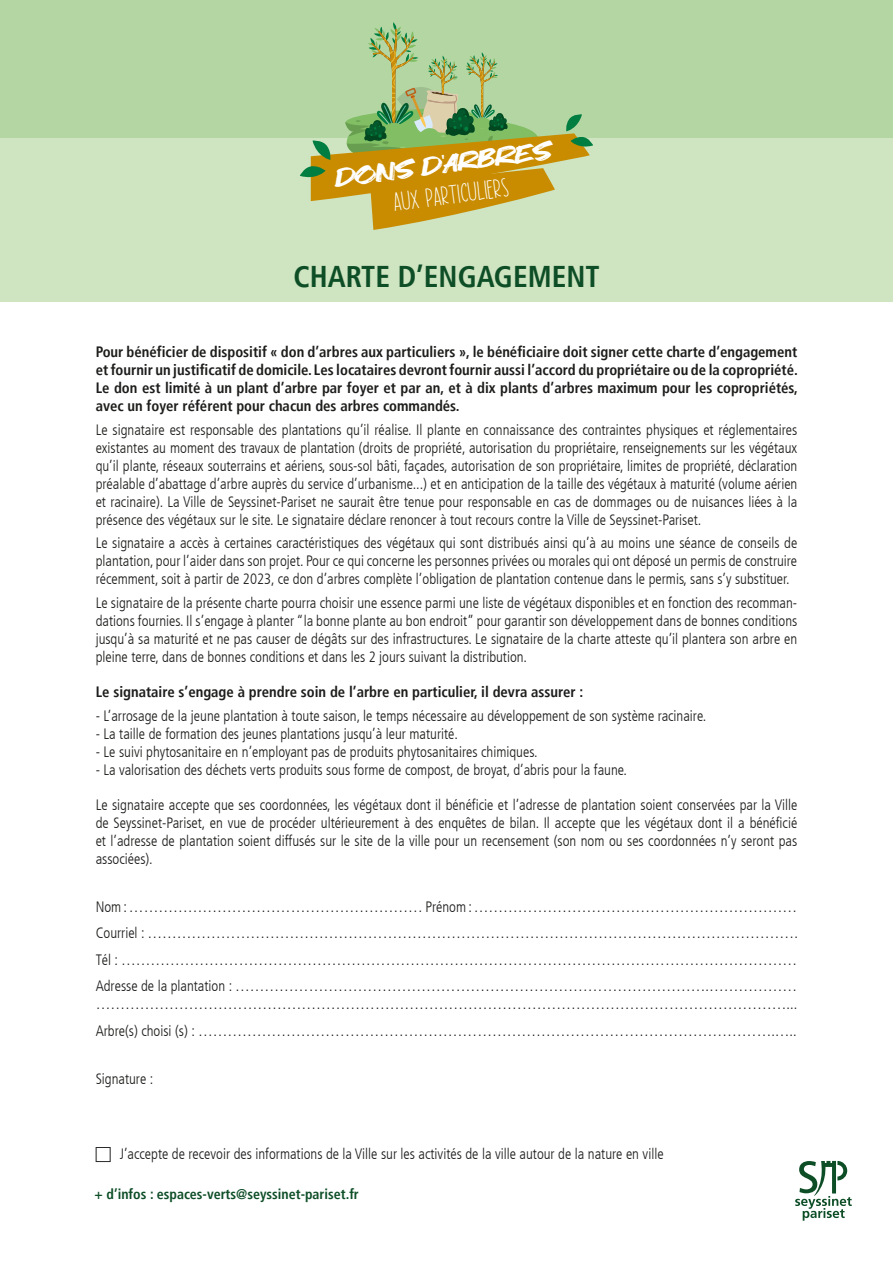
<style>
.page{position:relative;width:893px;height:1263px;background:#fff}
.page>*{position:absolute;margin:0;border:0;box-sizing:border-box;transform-origin:0 0}
.t1{font:700 condensed 30px "Frutiger LT";color:#0e4e27}
.t2{font:700 27.6px "Flower Dream";color:#fff}
.t3{font:24.75px "North Zone";color:#fff}
.t4{font:300 condensed 15px/18px "Frutiger LT";color:#1d1d1b;text-align:justify}
.t5{font:700 condensed 15px/18px "Frutiger LT";color:#1d1d1b;text-align:justify}
.t6{font:700 condensed 14.25px "Frutiger LT";color:#0e4e27}
</style>
<div class="page">
<div style="left:0;top:0;width:893px;height:302px;background:#cfe4c0"></div>
<div style="left:0;top:0;width:893px;height:137px;background:#b3d6a3"></div>
<svg style="left:300px;top:22px;width:293px;height:208px"></svg>
<svg style="left:795px;top:1161px;width:57px;height:60px"></svg>
<h3 class="t3" style="left:333px;top:162px;width:219px;rotate:-8deg">DONS D’ARBRES</h3>
<h2 class="t2" style="left:392px;top:188px;width:118px;rotate:-7deg">aux particuliers</h2>
<h1 class="t1" style="left:293px;top:259px;width:308px">CHARTE D’ENGAGEMENT</h1>
<p class="t5" style="left:96px;top:343px;width:704px">Pour bénéficier de dispositif « don d’arbres aux particuliers », le bénéficiaire doit signer cette charte d’engagement et fournir un justificatif de domicile. Les locataires devront fournir aussi l’accord du propriétaire ou de la copropriété.<br>Le don est limité à un plant d’arbre par foyer et par an, et à dix plants d’arbres maximum pour les copropriétés, avec un foyer référent pour chacun des arbres commandés.</p>
<p class="t4" style="left:96px;top:421px;width:703px">Le signataire est responsable des plantations qu’il réalise. Il plante en connaissance des contraintes physiques et réglementaires existantes au moment des travaux de plantation (droits de propriété, autorisation du propriétaire, renseignements sur les végétaux qu’il plante, réseaux souterrains et aériens, sous-sol bâti, façades, autorisation de son propriétaire, limites de propriété, déclaration préalable d’abattage d’arbre auprès du service d’urbanisme...) et en anticipation de la taille des végétaux à maturité (volume aérien et racinaire). La Ville de Seyssinet-Pariset ne saurait être tenue pour responsable en cas de dommages ou de nuisances liées à la présence des végétaux sur le site. Le signataire déclare renoncer à tout recours contre la Ville de Seyssinet-Pariset.</p>
<p class="t4" style="left:96px;top:534px;width:703px">Le signataire a accès à certaines caractéristiques des végétaux qui sont distribués ainsi qu’à au moins une séance de conseils de plantation, pour l’aider dans son projet. Pour ce qui concerne les personnes privées ou morales qui ont déposé un permis de construire récemment, soit à partir de 2023, ce don d’arbres complète l’obligation de plantation contenue dans le permis, sans s’y substituer.</p>
<p class="t4" style="left:96px;top:594px;width:703px">Le signataire de la présente charte pourra choisir une essence parmi une liste de végétaux disponibles et en fonction des recomman&shy;dations fournies. Il s’engage à planter “la bonne plante au bon endroit” pour garantir son développement dans de bonnes conditions jusqu’à sa maturité et ne pas causer de dégâts sur des infrastructures. Le signataire de la charte atteste qu’il plantera son arbre en pleine terre, dans de bonnes conditions et dans les 2 jours suivant la distribution.</p>
<p class="t5" style="left:96px;top:683px;width:489px">Le signataire s’engage à prendre soin de l’arbre en particulier, il devra assurer :</p>
<p class="t4" style="left:96px;top:707px;width:612px">- L’arrosage de la jeune plantation à toute saison, le temps nécessaire au développement de son système racinaire.</p>
<p class="t4" style="left:96px;top:725px;width:364px">- La taille de formation des jeunes plantations jusqu’à leur maturité.</p>
<p class="t4" style="left:96px;top:743px;width:443px">- Le suivi phytosanitaire en n’employant pas de produits phytosanitaires chimiques.</p>
<p class="t4" style="left:96px;top:761px;width:533px">- La valorisation des déchets verts produits sous forme de compost, de broyat, d’abris pour la faune.</p>
<p class="t4" style="left:96px;top:796px;width:703px">Le signataire accepte que ses coordonnées, les végétaux dont il bénéficie et l’adresse de plantation soient conservées par la Ville de Seyssinet-Pariset, en vue de procéder ultérieurement à des enquêtes de bilan. Il accepte que les végétaux dont il a bénéficié et l’adresse de plantation soient diffusés sur le site de la ville pour un recensement (son nom ou ses coordonnées n’y seront pas associées).</p>
<p class="t4" style="left:96px;top:894px;width:704px;line-height:26.5px">Nom : …………………………………………………… Prénom : ………………………………………………………… Courriel : …………………………………………………………………………………………………………………….<br>Tél : ………………………………………………………………………………………………………………………… Adresse de la plantation : …………………………………………………………………………………….………………</p>
<p class="t4" style="left:96px;top:991px;width:703px;line-height:26.5px">……………………………………………………………………………………………………………………………...<br>Arbre(s) choisi (s) : ……………………………………………………………………………………………………….…..</p>
<p class="t4" style="left:96px;top:1070px;width:59px">Signature :</p>
<p class="t4" style="left:120px;top:1145px;width:545px">J’accepte de recevoir des informations de la Ville sur les activités de la ville autour de la nature en ville</p>
<p class="t6" style="left:95px;top:1186px;width:266px">+ d’infos : espaces-verts@seyssinet-pariset.fr</p>
</div>
